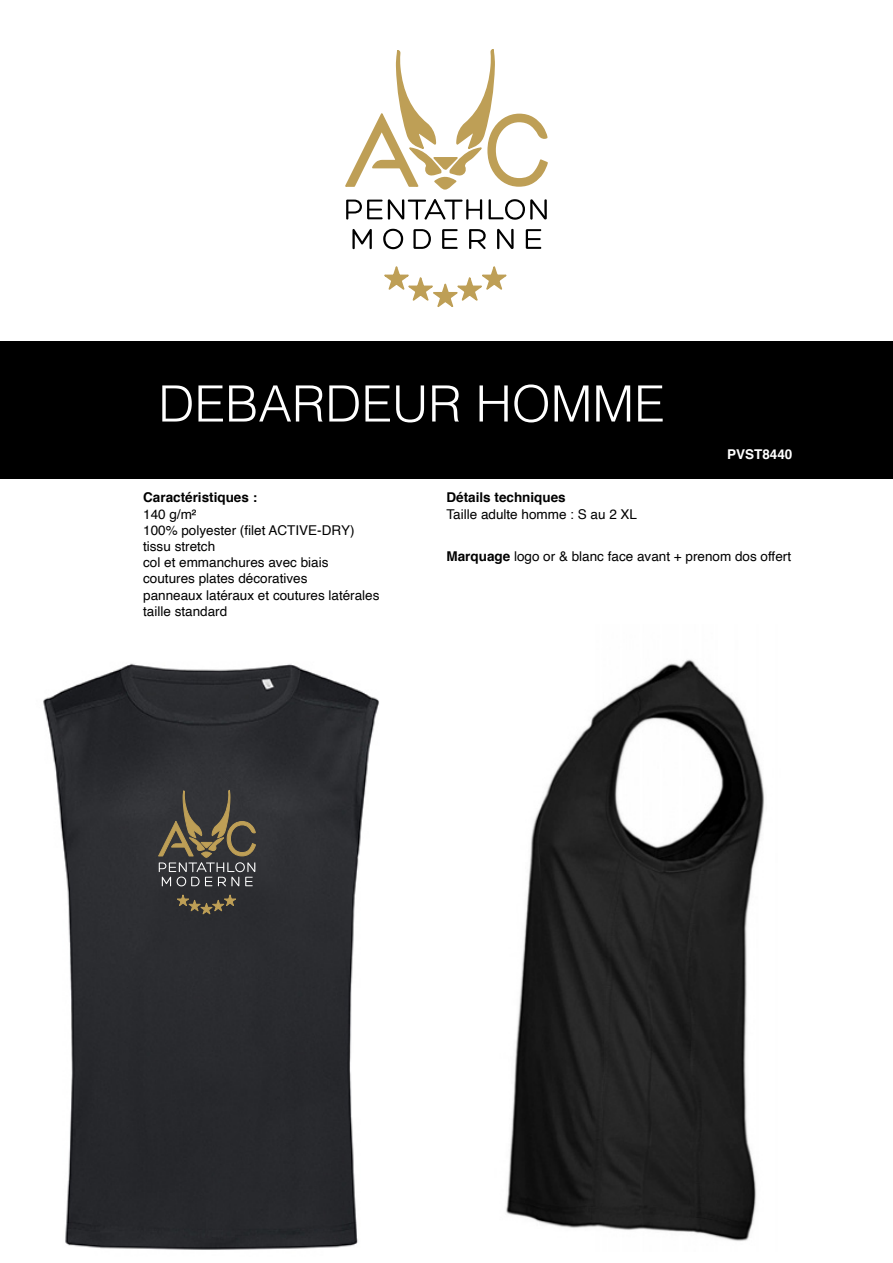
<style>
.page{position:relative;width:893px;height:1263px;background:#fff}
.page>*{position:absolute;margin:0;border:0;box-sizing:border-box;transform-origin:0 0}
.t1{font:300 50.1px "Helvetica";color:#fff}
.t2{font:13.5px/16.2px "Helvetica";color:#000}
.t3{font:700 13.5px "Helvetica";color:#000}
.t4{font:700 13.5px "Helvetica";color:#fff}
.s1{font-weight:700}
</style>
<div class="page">
<div style="left:0;top:341px;width:893px;height:137px;background:#000"></div>
<svg style="left:384px;top:266px;width:123px;height:41px"></svg>
<svg style="left:346px;top:199px;width:136px;height:21px"></svg>
<svg style="left:489px;top:199px;width:58px;height:21px"></svg>
<svg style="left:352px;top:229px;width:20px;height:21px"></svg>
<svg style="left:383px;top:229px;width:20px;height:20px"></svg>
<svg style="left:413px;top:229px;width:18px;height:20px"></svg>
<svg style="left:442px;top:229px;width:16px;height:20px"></svg>
<svg style="left:469px;top:229px;width:17px;height:21px"></svg>
<svg style="left:497px;top:228px;width:17px;height:22px"></svg>
<svg style="left:526px;top:229px;width:16px;height:20px"></svg>
<svg style="left:345px;top:49px;width:203px;height:141px"></svg>
<img style="left:43px;top:663px;width:336px;height:587px">
<img style="left:506px;top:659px;width:259px;height:582px">
<svg style="left:175px;top:894px;width:63px;height:22px"></svg>
<svg style="left:157px;top:744px;width:99px;height:143px;background:#46443f"></svg>
<h1 class="t1" style="left:158px;top:361px;width:508px">DEBARDEUR HOMME</h1>
<p class="t4" style="left:727px;top:444px;width:67px">PVST8440</p>
<p class="t3" style="left:143px;top:487px;width:116px">Caractéristiques :</p>
<p class="t2" style="left:143px;top:506px;width:238px">140 g/m²<br>100% polyester (filet ACTIVE-DRY) tissu stretch<br>col et emmanchures avec biais coutures plates décoratives<br>panneaux latéraux et coutures latérales taille standard</p>
<p class="t3" style="left:446px;top:487px;width:121px">Détails techniques</p>
<p class="t2" style="left:446px;top:506px;width:192px">Taille adulte homme : S au 2 XL</p>
<p class="t2" style="left:446px;top:549px;width:346px"><span class="s1">Marquage</span> logo or &amp; blanc face avant + prenom dos offert</p>
</div>
